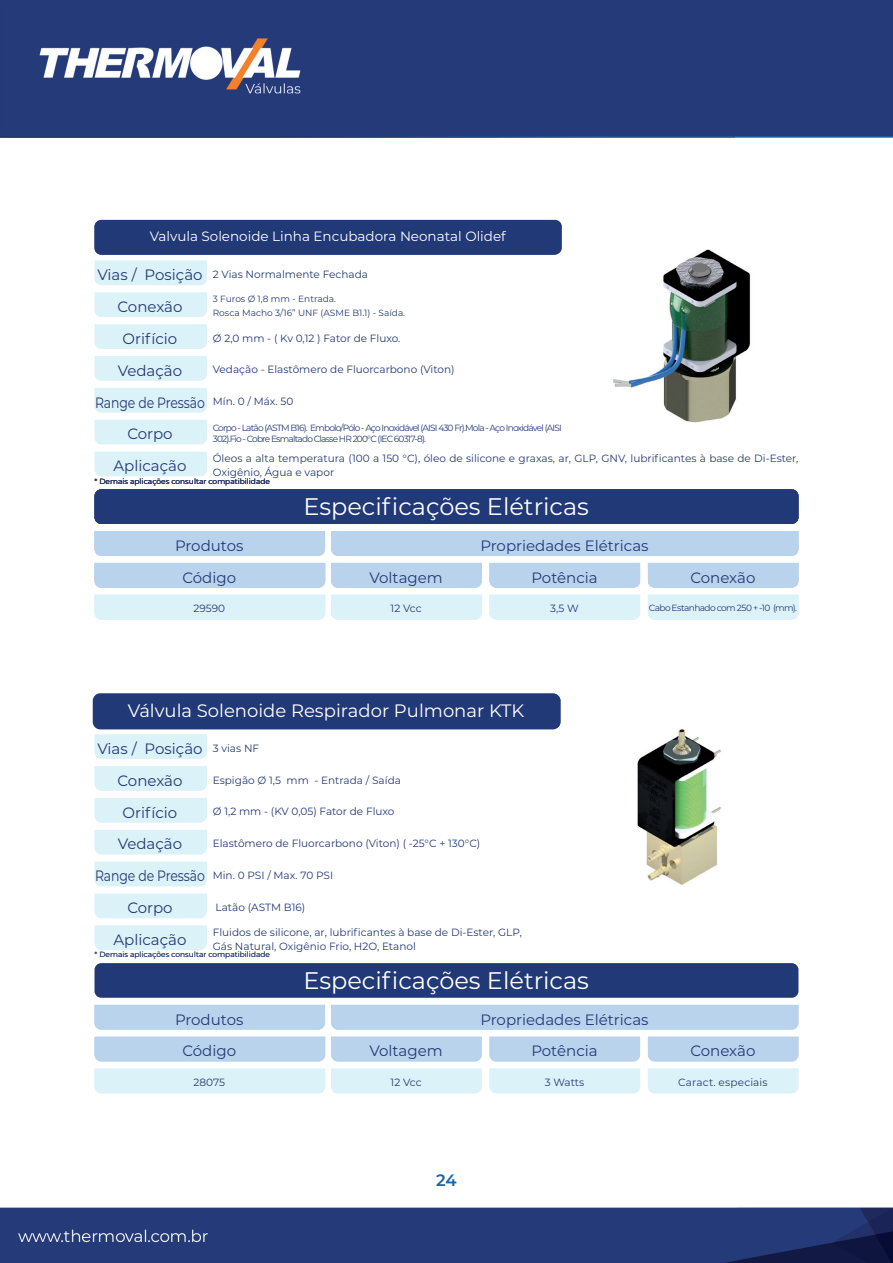
<style>
.page{position:relative;width:893px;height:1263px;background:#fff}
.page>*{position:absolute;margin:0;border:0;box-sizing:border-box;transform-origin:0 0}
.t1{font:24px "Montserrat";color:#fff}
.t2{font:18px "Montserrat";color:#fff}
.t3{font:600 16.5px "Montserrat";color:#1a64ab}
.t4{font:15px/31.8px "Montserrat";color:#243a76;text-align:center}
.t5{font:15px "Montserrat";color:#233973}
.t6{font:15px "Montserrat";color:#233973;scale:.83 1}
.t7{font:13.5px "Montserrat";color:#fff}
.t8{font:10.5px/13.5px "Montserrat";color:#243a76}
.t9{font:9px/10.5px "Montserrat";letter-spacing:-.09em;color:#243a76}
.t10{font:9px/13.5px "Montserrat";color:#243a76}
.t11{font:9px "Montserrat";letter-spacing:-.065em;color:#243a76}
.t12{font:7.5px "Montserrat";color:#243a76}
</style>
<div class="page">
<img style="left:0;top:0;width:893px;height:1263px">
<div style="left:94px;top:260px;width:113px;height:25px;background:#dcf2f9"></div>
<div style="left:94px;top:292px;width:113px;height:25px;background:#dcf2f9"></div>
<div style="left:95px;top:766px;width:112px;height:25px;background:#dcf2f9"></div>
<div style="left:94px;top:324px;width:113px;height:25px;background:#dcf2f9"></div>
<div style="left:95px;top:798px;width:112px;height:25px;background:#dcf2f9"></div>
<div style="left:94px;top:356px;width:113px;height:25px;background:#dcf2f9"></div>
<div style="left:95px;top:830px;width:112px;height:24px;background:#dcf2f9"></div>
<div style="left:94px;top:388px;width:113px;height:25px;background:#dcf2f9"></div>
<div style="left:95px;top:862px;width:112px;height:24px;background:#dcf2f9"></div>
<div style="left:94px;top:420px;width:113px;height:24px;background:#dcf2f9"></div>
<div style="left:95px;top:893px;width:112px;height:25px;background:#dcf2f9"></div>
<div style="left:94px;top:452px;width:113px;height:24px;background:#dcf2f9"></div>
<div style="left:95px;top:925px;width:112px;height:25px;background:#dcf2f9"></div>
<svg style="left:94px;top:220px;width:467px;height:35px"></svg>
<div style="left:95px;top:963px;width:703px;height:35px;background:#223977;border-radius:7px"></div>
<div style="left:94px;top:531px;width:231px;height:25px;background:#b9d3ed"></div>
<div style="left:95px;top:563px;width:230px;height:25px;background:#b9d3ed"></div>
<div style="left:94px;top:595px;width:231px;height:24px;background:#dcf2f9"></div>
<div style="left:331px;top:563px;width:151px;height:25px;background:#b9d3ed"></div>
<div style="left:331px;top:531px;width:467px;height:25px;background:#b9d3ed"></div>
<div style="left:489px;top:563px;width:151px;height:25px;background:#b9d3ed"></div>
<div style="left:489px;top:595px;width:151px;height:24px;background:#dcf2f9"></div>
<div style="left:648px;top:563px;width:150px;height:25px;background:#b9d3ed"></div>
<div style="left:648px;top:595px;width:150px;height:24px;background:#dcf2f9"></div>
<div style="left:95px;top:489px;width:703px;height:35px;background:#223977;border-radius:7px"></div>
<img style="left:568px;top:249px;width:230px;height:173px">
<div style="left:331px;top:595px;width:151px;height:24px;background:#dcf2f9"></div>
<div style="left:95px;top:220px;width:467px;height:34px;background:#223977;border-radius:7px"></div>
<div style="left:94px;top:1005px;width:231px;height:24px;background:#b9d3ed"></div>
<div style="left:94px;top:1037px;width:231px;height:24px;background:#b9d3ed"></div>
<div style="left:94px;top:1068px;width:231px;height:25px;background:#dcf2f9"></div>
<div style="left:331px;top:1037px;width:151px;height:24px;background:#b9d3ed"></div>
<div style="left:489px;top:1068px;width:151px;height:25px;background:#dcf2f9"></div>
<div style="left:331px;top:1005px;width:467px;height:24px;background:#b9d3ed"></div>
<div style="left:489px;top:1037px;width:151px;height:24px;background:#b9d3ed"></div>
<div style="left:648px;top:1037px;width:150px;height:24px;background:#b9d3ed"></div>
<div style="left:648px;top:1068px;width:150px;height:25px;background:#dcf2f9"></div>
<img style="left:568px;top:723px;width:230px;height:173px">
<div style="left:331px;top:1068px;width:151px;height:25px;background:#dcf2f9"></div>
<svg style="left:93px;top:693px;width:467px;height:66px"></svg>
<p class="t7" style="left:150px;top:227px;width:358px">Valvula Solenoide Linha Encubadora Neonatal Olidef</p>
<h3 class="t5" style="left:97px;top:264px;width:107px">Vias / Posição</h3>
<p class="t8" style="left:213px;top:267px;width:157px">2 Vias Normalmente Fechada</p>
<p class="t10" style="left:213px;top:292px;width:194px">3 Furos Ø 1,8 mm - Entrada.<br>Rosca Macho 3/16” UNF (ASME B1.1) - Saída.</p>
<p class="t8" style="left:213px;top:331px;width:189px">Ø 2,0 mm - ( Kv 0,12 ) Fator de Fluxo.</p>
<p class="t8" style="left:213px;top:363px;width:243px">Vedação - Elastômero de Fluorcarbono (Viton)</p>
<p class="t8" style="left:213px;top:394px;width:82px">Mín. 0 / Máx. 50</p>
<p class="t9" style="left:213px;top:422px;width:351px">Corpo - Latão (ASTM B16). Embolo/Pólo - Aço Inoxidável (AISI 430 Fr).Mola - Aço Inoxidável (AISI<br>302).Fio - Cobre Esmaltado Classe HR 200°C (IEC 60317-8).</p>
<p class="t8" style="left:213px;top:451px;width:587px">Óleos a alta temperatura (100 a 150 °C), óleo de silicone e graxas, ar, GLP, GNV, lubrificantes à base de Di-Ester,<br>Oxigênio, Água e vapor</p>
<p class="t12" style="left:95px;top:476px;width:177px">* Demais aplicações consultar compatibilidade</p>
<h3 class="t5" style="left:117px;top:296px;width:67px">Conexão</h3>
<h3 class="t5" style="left:123px;top:328px;width:56px">Orifício</h3>
<h3 class="t5" style="left:118px;top:360px;width:66px">Vedação</h3>
<h3 class="t6" style="left:95px;top:392px;width:134px">Range de Pressão</h3>
<h3 class="t5" style="left:127px;top:424px;width:47px">Corpo</h3>
<h3 class="t5" style="left:113px;top:456px;width:75px">Aplicação</h3>
<h3 class="t4" style="left:175px;top:529px;width:70px">Produtos<br>Código</h3>
<p class="t8" style="left:193px;top:601px;width:33px">29590</p>
<h1 class="t1" style="left:304px;top:490px;width:287px">Especificações Elétricas</h1>
<h3 class="t4" style="left:369px;top:561px;width:75px">Voltagem</h3>
<p class="t8" style="left:391px;top:601px;width:32px">12 Vcc</p>
<h3 class="t4" style="left:480px;top:529px;width:170px">Propriedades Elétricas<br>Potência</h3>
<p class="t8" style="left:550px;top:601px;width:30px">3,5 W</p>
<h3 class="t4" style="left:690px;top:561px;width:67px">Conexão</h3>
<p class="t11" style="left:649px;top:602px;width:150px">Cabo Estanhado com 250 + -10 (mm).</p>
<h2 class="t2" style="left:128px;top:698px;width:398px">Válvula Solenoide Respirador Pulmonar KTK</h2>
<h3 class="t5" style="left:97px;top:738px;width:107px">Vias / Posição</h3>
<p class="t8" style="left:213px;top:741px;width:48px">3 vias NF</p>
<p class="t8" style="left:213px;top:773px;width:190px">Espigão Ø 1,5 mm - Entrada / Saída</p>
<p class="t8" style="left:213px;top:804px;width:183px">Ø 1,2 mm - (KV 0,05) Fator de Fluxo</p>
<p class="t8" style="left:213px;top:836px;width:269px">Elastômero de Fluorcarbono (Viton) ( -25°C + 130°C)</p>
<p class="t8" style="left:213px;top:868px;width:122px">Min. 0 PSI / Max. 70 PSI</p>
<p class="t8" style="left:216px;top:900px;width:91px">Latão (ASTM B16)</p>
<p class="t8" style="left:213px;top:925px;width:311px">Fluidos de silicone, ar, lubrificantes à base de Di-Ester, GLP,<br>Gás Natural, Oxigênio Frio, H2O, Etanol</p>
<p class="t12" style="left:94px;top:949px;width:177px">* Demais aplicações consultar compatibilidade</p>
<h3 class="t5" style="left:118px;top:770px;width:67px">Conexão</h3>
<h3 class="t5" style="left:123px;top:802px;width:56px">Orifício</h3>
<h3 class="t5" style="left:118px;top:834px;width:66px">Vedação</h3>
<h3 class="t6" style="left:95px;top:866px;width:134px">Range de Pressão</h3>
<h3 class="t5" style="left:127px;top:897px;width:47px">Corpo</h3>
<h3 class="t5" style="left:113px;top:929px;width:75px">Aplicação</h3>
<h3 class="t4" style="left:175px;top:1003px;width:70px">Produtos<br>Código</h3>
<p class="t8" style="left:193px;top:1075px;width:33px">28075</p>
<h1 class="t1" style="left:304px;top:964px;width:287px">Especificações Elétricas</h1>
<h3 class="t4" style="left:369px;top:1034px;width:75px">Voltagem</h3>
<p class="t8" style="left:391px;top:1075px;width:32px">12 Vcc</p>
<h3 class="t4" style="left:480px;top:1003px;width:170px">Propriedades Elétricas<br>Potência</h3>
<p class="t8" style="left:545px;top:1075px;width:41px">3 Watts</p>
<h3 class="t4" style="left:690px;top:1034px;width:67px">Conexão</h3>
<p class="t8" style="left:678px;top:1075px;width:91px">Caract. especiais</p>
<h3 class="t3" style="left:436px;top:1168px;width:22px">24</h3>
</div>
